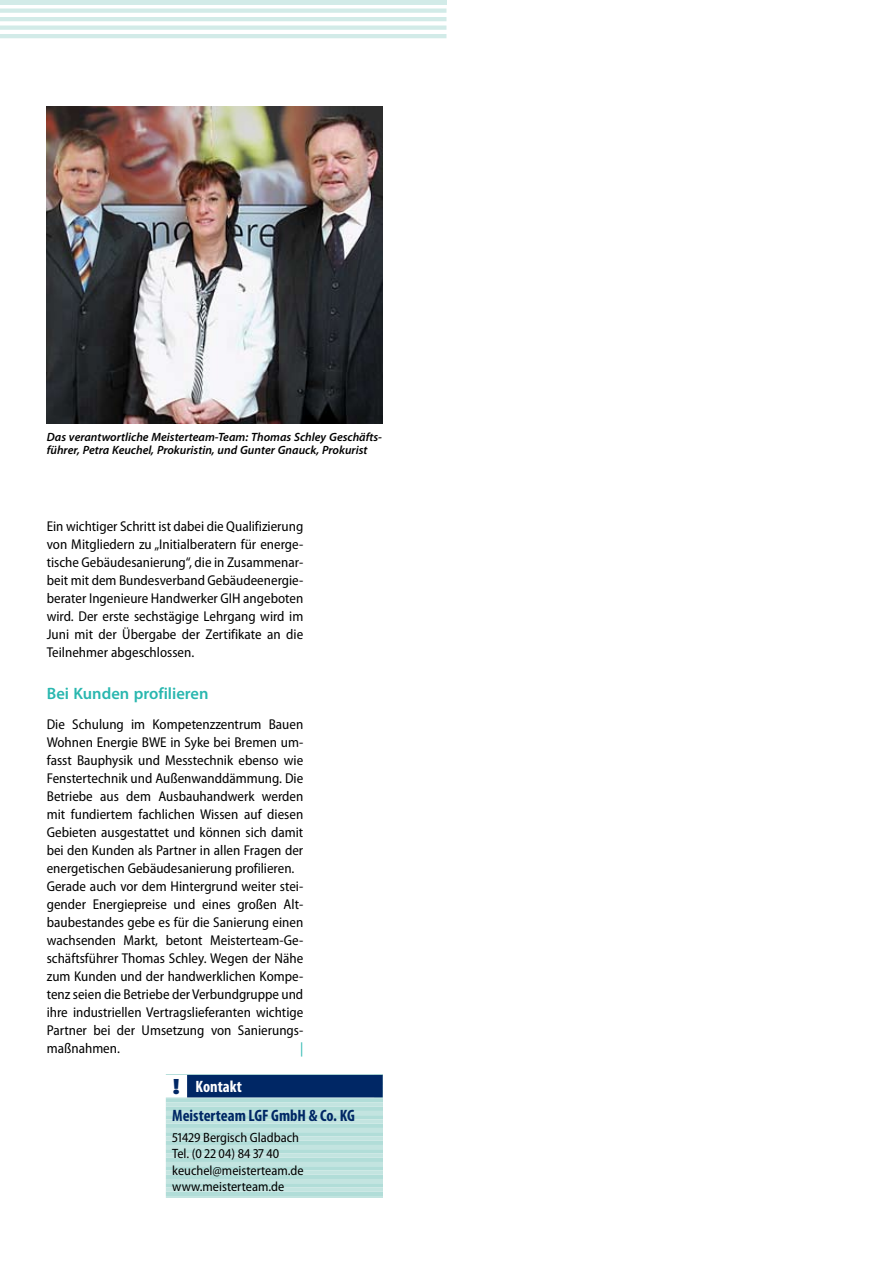
<style>
.page{position:relative;width:893px;height:1263px;background:#fff}
.page>*{position:absolute;margin:0;border:0;box-sizing:border-box;transform-origin:0 0}
.t1{font:700 condensed 16.5px/29.2px "Myriad Pro";color:#002765}
.t2{font:600 16.5px "Myriad Pro";color:#29b7af}
.t3{font:semi-condensed 14.25px/18px "Myriad Pro";color:#000;text-align:justify}
.t4{font:semi-condensed 14.25px "Myriad Pro";color:#29b7af}
.t5{font:semi-condensed 13.5px/16.5px "Myriad Pro";color:#000}
.t6{font:italic 600 12px/13.5px "Myriad Pro";color:#000}
.s1{font-weight:900;font-stretch:semi-expanded;font-size:22.35px}
.s2{color:#fff}
</style>
<div class="page">
<hr style="left:0;top:9px;width:446px;height:4px;background:#d2ebe8">
<hr style="left:0;top:17px;width:446px;height:4px;background:#d2ebe8">
<hr style="left:0;top:26px;width:446px;height:4px;background:#d2ebe8">
<hr style="left:0;top:34px;width:446px;height:4px;background:#d2ebe8">
<hr style="left:0;top:0;width:446px;height:4px;background:#d2ebe8">
<img style="left:47px;top:106px;width:336px;height:317px">
<svg style="left:166px;top:1098px;width:217px;height:4px"></svg>
<hr style="left:166px;top:1107px;width:217px;height:4px;background:#b1ddd8">
<svg style="left:166px;top:1115px;width:217px;height:4px"></svg>
<hr style="left:166px;top:1124px;width:217px;height:4px;background:#b1ddd8">
<svg style="left:166px;top:1132px;width:217px;height:4px"></svg>
<hr style="left:166px;top:1141px;width:217px;height:4px;background:#b1ddd8">
<svg style="left:166px;top:1149px;width:217px;height:4px"></svg>
<hr style="left:166px;top:1158px;width:217px;height:4px;background:#b1ddd8">
<svg style="left:166px;top:1166px;width:217px;height:4px"></svg>
<hr style="left:166px;top:1175px;width:217px;height:4px;background:#b1ddd8">
<svg style="left:166px;top:1183px;width:217px;height:4px"></svg>
<hr style="left:166px;top:1192px;width:217px;height:4px;background:#b1ddd8">
<svg style="left:166px;top:1097px;width:217px;height:1px"></svg>
<div style="left:166px;top:1102px;width:217px;height:5px;background:#c3e4e0"></div>
<hr style="left:166px;top:1111px;width:217px;height:4px;background:#c3e4e0">
<div style="left:166px;top:1119px;width:217px;height:5px;background:#c3e4e0"></div>
<hr style="left:166px;top:1128px;width:217px;height:4px;background:#c3e4e0">
<div style="left:166px;top:1136px;width:217px;height:5px;background:#c3e4e0"></div>
<hr style="left:166px;top:1145px;width:217px;height:4px;background:#c3e4e0">
<div style="left:166px;top:1153px;width:217px;height:5px;background:#c3e4e0"></div>
<hr style="left:166px;top:1162px;width:217px;height:4px;background:#c3e4e0">
<div style="left:166px;top:1170px;width:217px;height:5px;background:#c3e4e0"></div>
<hr style="left:166px;top:1179px;width:217px;height:4px;background:#c3e4e0">
<div style="left:166px;top:1187px;width:217px;height:5px;background:#c3e4e0"></div>
<hr style="left:166px;top:1196px;width:217px;height:1px;background:#c3e4e0">
<div style="left:187px;top:1075px;width:196px;height:22px;background:#002765"></div>
<p class="t6" style="left:47px;top:429px;width:337px">Das verantwortliche Meisterteam-Team: Thomas Schley Geschäfts&shy;führer, Petra Keuchel, Prokuristin, und Gunter Gnauck, Prokurist</p>
<p class="t3" style="left:47px;top:518px;width:258px">Ein wichtiger Schritt ist dabei die Qualifizierung von Mitgliedern zu „Initialberatern für energe&shy;tische Gebäudesanierung“, die in Zusammenar&shy;beit mit dem Bundesverband Gebäudeenergie&shy;berater Ingenieure Handwerker GIH angeboten wird. Der erste sechstägige Lehrgang wird im Juni mit der Übergabe der Zertifikate an die Teilnehmer abgeschlossen.</p>
<p class="t2" style="left:47px;top:683px;width:163px">Bei Kunden profilieren</p>
<p class="t3" style="left:47px;top:716px;width:258px;text-align:left">Die Schulung im Kompetenzzentrum Bauen Wohnen Energie BWE in Syke bei Bremen um&shy;fasst Bauphysik und Messtechnik ebenso wie Fenstertechnik und Außenwanddämmung. Die Betriebe aus dem Ausbauhandwerk werden mit fundiertem fachlichen Wissen auf diesen Gebieten ausgestattet und können sich damit bei den Kunden als Partner in allen Fragen der energetischen Gebäudesanierung profilieren.<br>Gerade auch vor dem Hintergrund weiter stei&shy;gender Energiepreise und eines großen Alt&shy;baubestandes gebe es für die Sanierung einen wachsenden Markt, betont Meisterteam-Ge&shy;schäftsführer Thomas Schley. Wegen der Nähe zum Kunden und der handwerklichen Kompe&shy;tenz seien die Betriebe der Verbundgruppe und ihre industriellen Vertragslieferanten wichtige Partner bei der Umsetzung von Sanierungs&shy;maßnahmen.</p>
<p class="t4" style="left:300px;top:1041px;width:5px">|</p>
<p class="t1" style="left:172px;top:1071px;width:184px"><span class="s1">!</span> <span class="s2">Kontakt<br></span>Meisterteam LGF GmbH &amp; Co. KG</p>
<p class="t5" style="left:172px;top:1129px;width:133px">51429 Bergisch Gladbach<br>Tel. (0 22 04) 84 37 40 keuchel@meisterteam.de www.meisterteam.de</p>
</div>
